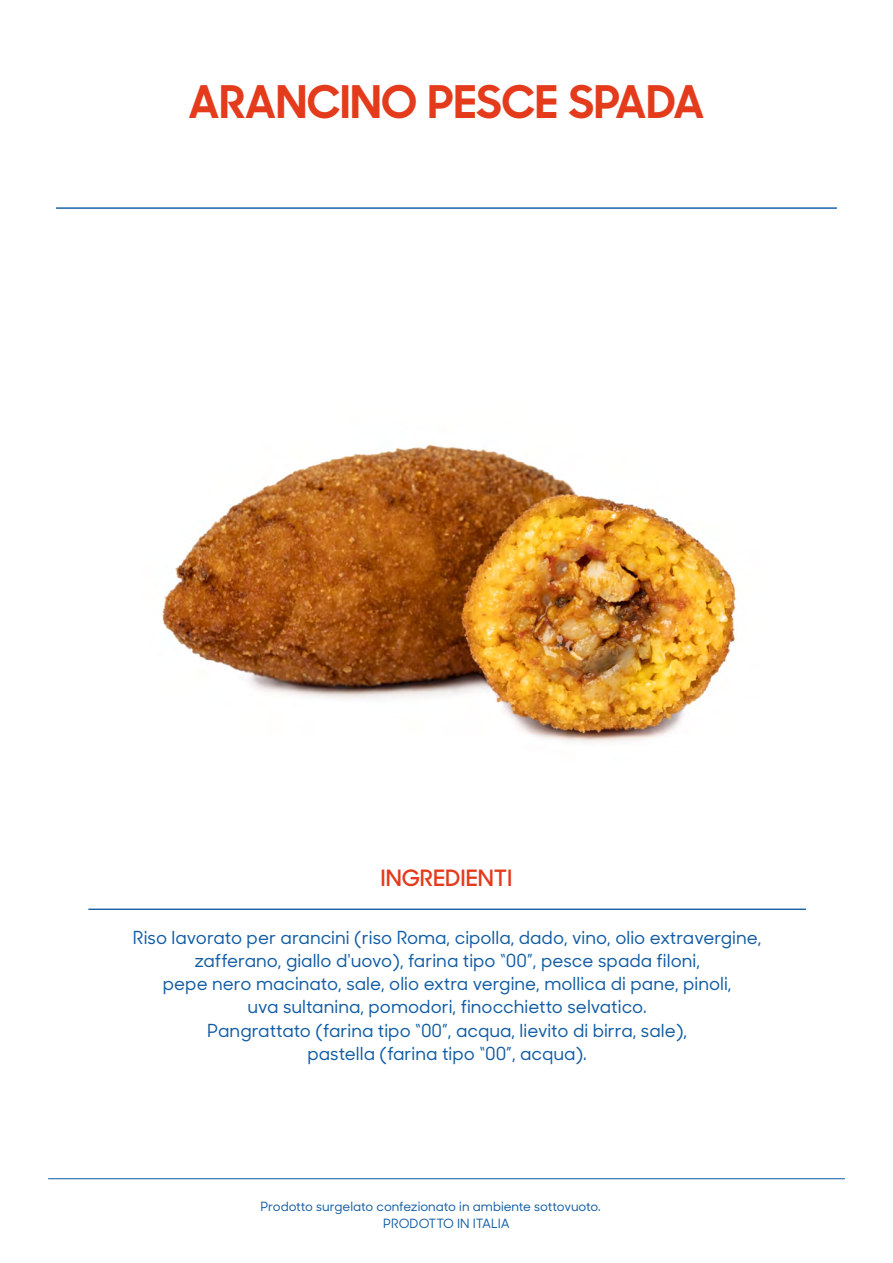
<style>
.page{position:relative;width:893px;height:1263px;background:#fff}
.page>*{position:absolute;margin:0;border:0;box-sizing:border-box;transform-origin:0 0}
.t1{font:700 45px "Sharp Sans No 1";color:#e33b1c}
.t2{font:600 22.5px "Sharp Sans No 1";color:#e33b1c}
.t3{font:500 18px/23.2px "Sharp Sans No 1";color:#105ba3;text-align:center}
.t4{font:500 12.75px/16.5px "Sharp Sans No 1";color:#105ba3}
</style>
<div class="page">
<hr style="left:48px;top:1178px;width:797px;height:1px;background:#105ba3">
<hr style="left:88px;top:908px;width:718px;height:2px;background:#105ba3">
<hr style="left:56px;top:207px;width:781px;height:2px;background:#105ba3">
<img style="left:161px;top:444px;width:576px;height:298px">
<h1 class="t1" style="left:189px;top:68px;width:517px">ARANCINO PESCE SPADA</h1>
<p class="t2" style="left:380px;top:861px;width:134px">INGREDIENTI</p>
<p class="t3" style="left:133px;top:925px;width:630px">Riso lavorato per arancini (riso Roma, cipolla, dado, vino, olio extravergine, zafferano, giallo d'uovo), farina tipo “00”, pesce spada filoni,<br>pepe nero macinato, sale, olio extra vergine, mollica di pane, pinoli,<br>uva sultanina, pomodori, finocchietto selvatico.<br>Pangrattato (farina tipo “00”, acqua, lievito di birra, sale),<br>pastella (farina tipo “00”, acqua).</p>
<p class="t4" style="left:383px;top:1198px;width:219px;text-indent:-123px">Prodotto surgelato confezionato in ambiente sottovuoto.<br>PRODOTTO IN ITALIA</p>
</div>
